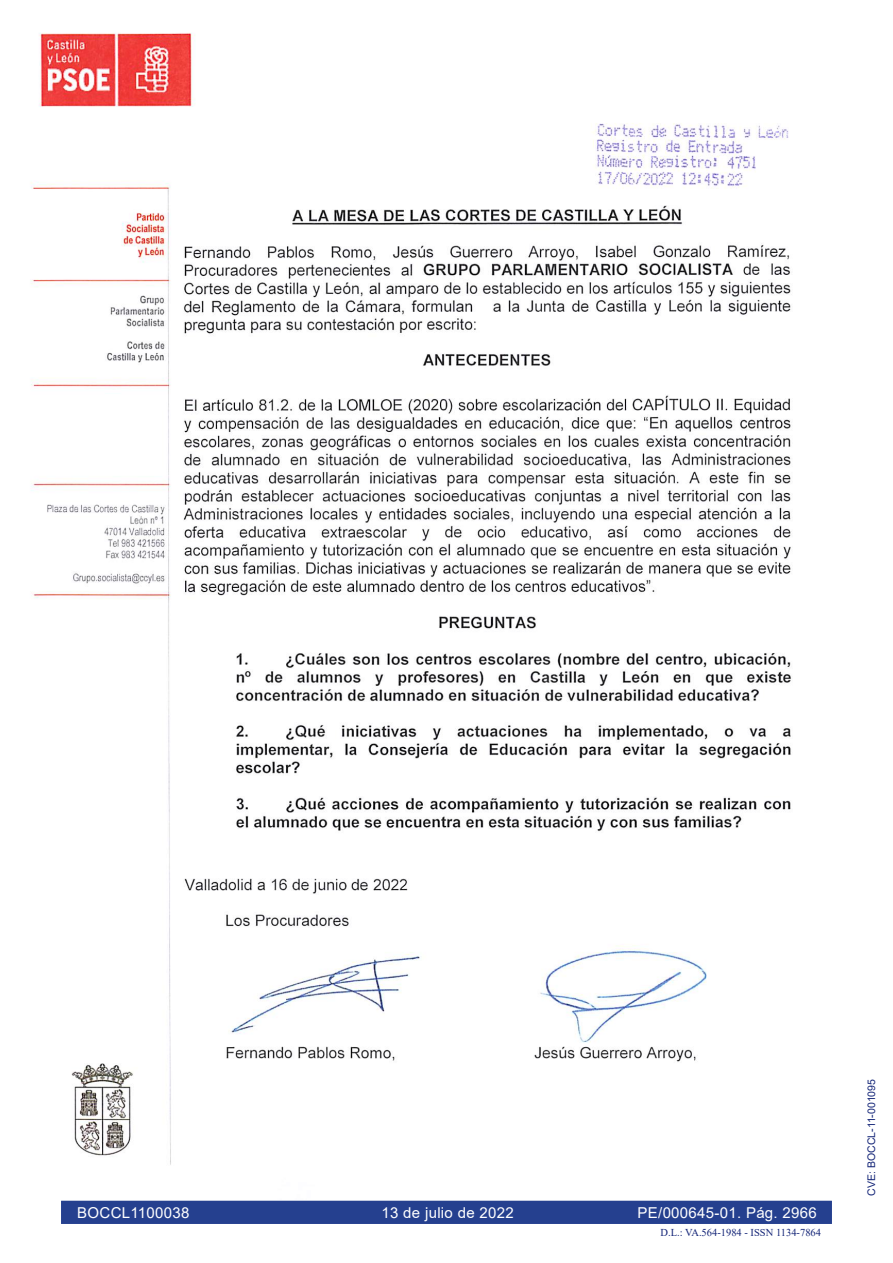
<style>
.page{position:relative;width:893px;height:1263px;background:#fff}
.page>*{position:absolute;margin:0;border:0;box-sizing:border-box;transform-origin:0 0}
.E_CVE{font:15px "Arial";letter-spacing:.02em;color:#fff}
.t1{font:10.5px "Times New Roman";color:#132477}
.t2{font:10.5px "Arial";color:#132477}
</style>
<div class="page">
<div style="left:60px;top:1200px;width:773px;height:25px;background:#25408f"></div>
<div style="left:60px;top:1199px;width:773px;height:26px;border:2px solid #fff"></div>
<img style="left:30px;top:33px;width:803px;height:1167px">
<p class="E_CVE" style="left:77px;top:1202px;width:114px">BOCCL1100038</p>
<p class="E_CVE" style="left:382px;top:1202px;width:134px">13 de julio de 2022</p>
<p class="E_CVE" style="left:638px;top:1202px;width:181px">PE/000645-01. Pág. 2966</p>
<p class="t1" style="left:661px;top:1225px;width:162px">D.L.: VA.564-1984 - ISSN 1134-7864</p>
<p class="t2" style="left:864px;top:1195px;width:118px;rotate:-90deg">CVE: BOCCL-11-001095</p>
</div>
